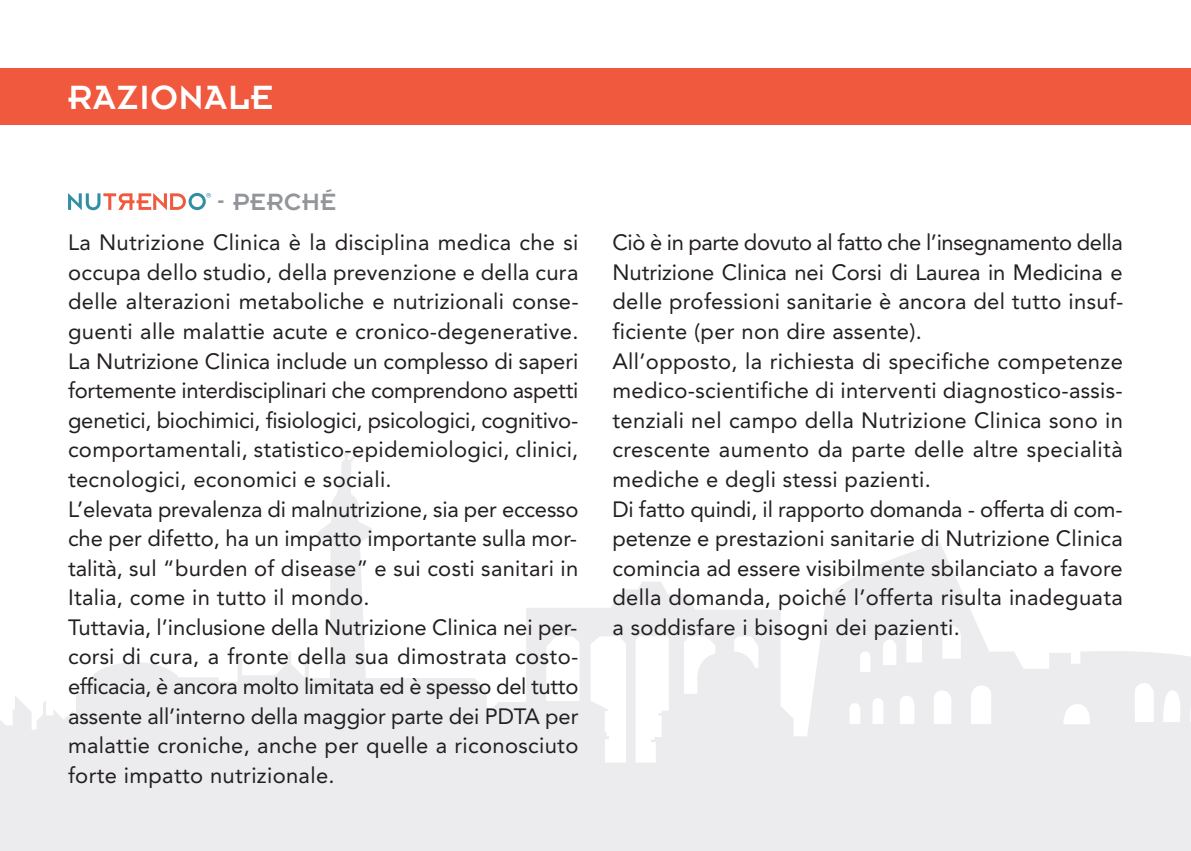
<style>
.page{position:relative;width:1191px;height:851px;background:#fff}
.page>*{position:absolute;margin:0;border:0;box-sizing:border-box;transform-origin:0 0}
.t1{font:37px "Insignia LT Std";letter-spacing:.025em;color:#fff}
.t2{font:25.8px "Insignia LT Std";letter-spacing:.025em;color:#939598}
.t3{font:22px/29.6px "Avenir";letter-spacing:.015em;color:#231f20}
</style>
<div class="page">
<div style="left:0;top:68px;width:1191px;height:57px;background:#f0593e"></div>
<svg style="left:0;top:543px;width:1191px;height:229px"></svg>
<svg style="left:1189px;top:697px;width:2px;height:25px"></svg>
<svg style="left:1162px;top:689px;width:21px;height:33px"></svg>
<svg style="left:1134px;top:683px;width:19px;height:39px"></svg>
<svg style="left:1063px;top:703px;width:28px;height:21px"></svg>
<svg style="left:971px;top:685px;width:20px;height:38px"></svg>
<svg style="left:933px;top:690px;width:18px;height:33px"></svg>
<svg style="left:900px;top:695px;width:14px;height:28px"></svg>
<svg style="left:872px;top:697px;width:11px;height:26px"></svg>
<svg style="left:849px;top:702px;width:11px;height:21px"></svg>
<svg style="left:942px;top:626px;width:19px;height:32px"></svg>
<svg style="left:906px;top:630px;width:16px;height:32px"></svg>
<svg style="left:883px;top:639px;width:13px;height:26px"></svg>
<svg style="left:860px;top:651px;width:10px;height:21px"></svg>
<svg style="left:544px;top:624px;width:216px;height:138px"></svg>
<svg style="left:309px;top:451px;width:75px;height:299px"></svg>
<div style="left:92px;top:662px;width:86px;height:79px;background:#ececee"></div>
<div style="left:0;top:772px;width:1191px;height:78px;background:#ececee"></div>
<svg style="left:68px;top:193px;width:143px;height:17px"></svg>
<h1 class="t1" style="left:68px;top:85px;width:207px">RAZIONALE</h1>
<p class="t2" style="left:217px;top:193px;width:120px">- PERCHÉ</p>
<p class="t3" style="left:68px;top:229px;width:512px">La Nutrizione Clinica è la disciplina medica che si occupa dello studio, della prevenzione e della cura delle alterazioni metaboliche e nutrizionali conse&shy;guenti alle malattie acute e cronico-degenerative.<br>La Nutrizione Clinica include un complesso di saperi fortemente interdisciplinari che comprendono aspetti genetici, biochimici, fisiologici, psicologici, cognitivo&shy;comportamentali, statistico-epidemiologici, clinici, tecnologici, economici e sociali.<br>L’elevata prevalenza di malnutrizione, sia per eccesso che per difetto, ha un impatto importante sulla mor&shy;talità, sul “burden of disease” e sui costi sanitari in Italia, come in tutto il mondo.<br>Tuttavia, l’inclusione della Nutrizione Clinica nei per&shy;corsi di cura, a fronte della sua dimostrata costo&shy;efficacia, è ancora molto limitata ed è spesso del tutto assente all’interno della maggior parte dei PDTA per malattie croniche, anche per quelle a riconosciuto forte impatto nutrizionale.</p>
<p class="t3" style="left:612px;top:229px;width:512px">Ciò è in parte dovuto al fatto che l’insegnamento della Nutrizione Clinica nei Corsi di Laurea in Medicina e delle professioni sanitarie è ancora del tutto insuf&shy;ficiente (per non dire assente).<br>All’opposto, la richiesta di specifiche competenze medico-scientifiche di interventi diagnostico-assis&shy;tenziali nel campo della Nutrizione Clinica sono in crescente aumento da parte delle altre specialità mediche e degli stessi pazienti.<br>Di fatto quindi, il rapporto domanda - offerta di com&shy;petenze e prestazioni sanitarie di Nutrizione Clinica comincia ad essere visibilmente sbilanciato a favore della domanda, poiché l’offerta risulta inadeguata a soddisfare i bisogni dei pazienti.</p>
</div>
